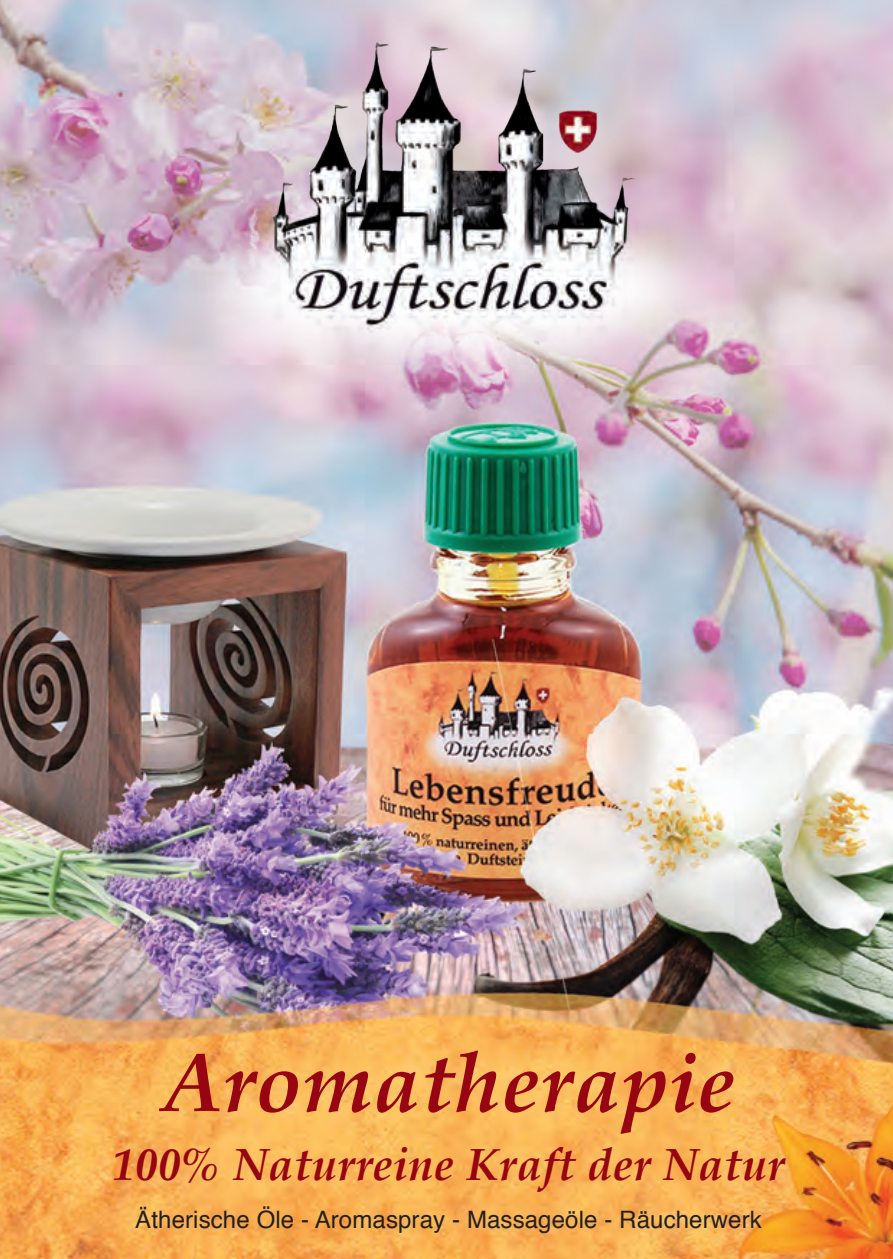
<style>
.page{position:relative;width:893px;height:1259px;background:#fff}
.page>*{position:absolute;margin:0;border:0;box-sizing:border-box;transform-origin:0 0}
.t1{font:italic 700 84px "Palatino";letter-spacing:.01em;color:#960511}
.t2{font:italic 700 45px "Palatino";letter-spacing:.01em;color:#960511}
.t3{font:24px "Helvetica";letter-spacing:.005em;color:#231f20}
</style>
<div class="page">
<img style="left:0;top:0;width:893px;height:1259px">
<img style="left:199px;top:28px;width:517px;height:354px">
<h1 class="t1" style="left:162px;top:1013px;width:575px">Aromatherapie</h1>
<h2 class="t2" style="left:112px;top:1127px;width:674px">100% Naturreine Kraft der Natur</h2>
<p class="t3" style="left:135px;top:1201px;width:628px">Ätherische Öle - Aromaspray - Massageöle - Räucherwerk</p>
</div>
